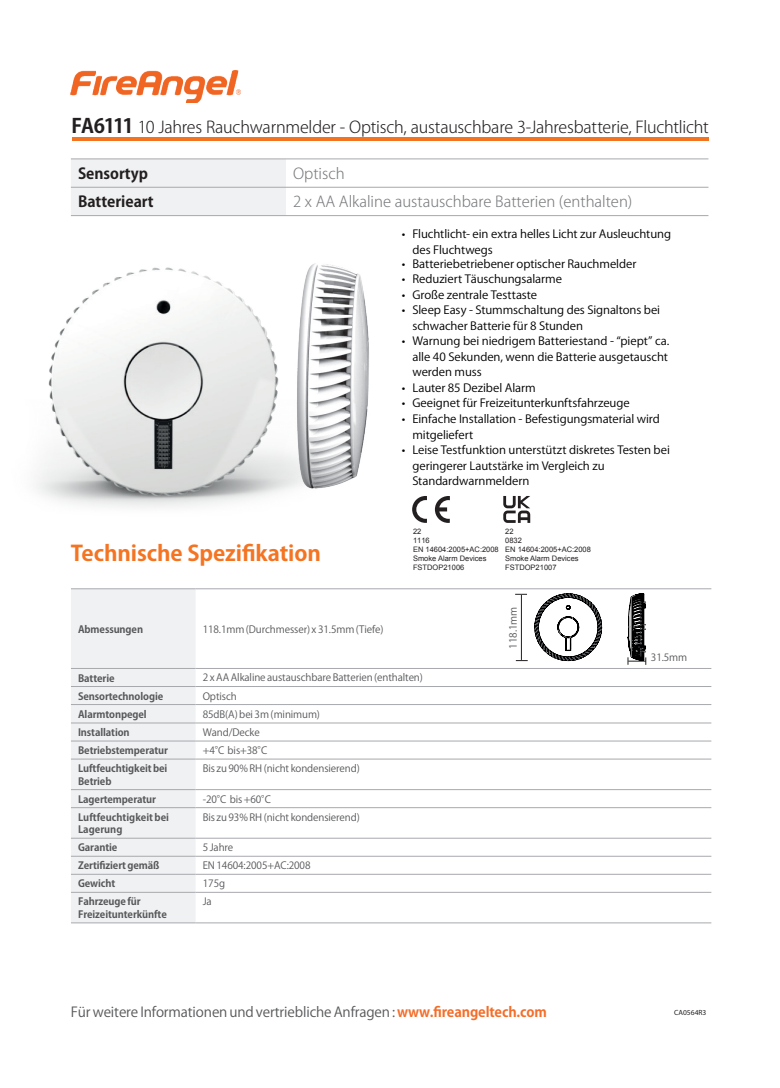
<style>
.page{position:relative;width:780px;height:1088px;background:#fff}
.page>*{position:absolute;margin:0;border:0;box-sizing:border-box;transform-origin:0 0}
.t1{font:700 21.25px "Koz Go Pro";letter-spacing:-.005em;color:#f47422;scale:1.04 1}
.t2{font:300 16.25px "Koz Go Pr 6 N";letter-spacing:-.015em;color:#231f20}
.t3{font:300 15px "Koz Go Pr 6 N";color:#787a7d}
.t4{font:700 15px "Koz Go Pr 6 N";color:#231f20}
.t5{font:13.75px "Koz Go Pro";letter-spacing:-.01em;color:#57585a}
.t6{font:11.25px/15.5px "Koz Go Pro";letter-spacing:-.005em;color:#000001;scale:1.04 1}
.t7{font:10px "Koz Go Pro";letter-spacing:-.01em;color:#57585a}
.t8{font:700 10px/12.5px "Koz Go Pro";letter-spacing:-.01em;color:#57585a}
.t9{font:7.5px/9px "Arial";color:#231f20}
.t10{font:7.5px "Myriad Pro";color:#231f20}
.s1{font-weight:700;font-size:19.62px}
.s2{font-weight:700;color:#f36e2a}
</style>
<div class="page">
<hr style="left:71px;top:137px;width:637px;height:4px;background:#f47321">
<div style="left:71px;top:160px;width:215px;height:55px;background:#f0f1f2"></div>
<hr style="left:71px;top:159px;width:215px;height:1px;background:#a8a9ad">
<hr style="left:286px;top:159px;width:422px;height:1px;background:#a8a9ad">
<hr style="left:71px;top:187px;width:215px;height:1px;background:#a8a9ad">
<hr style="left:286px;top:187px;width:422px;height:1px;background:#a8a9ad">
<hr style="left:71px;top:215px;width:215px;height:1px;background:#a8a9ad">
<hr style="left:286px;top:215px;width:422px;height:1px;background:#a8a9ad">
<img style="left:71px;top:71px;width:170px;height:31px">
<svg style="left:435px;top:496px;width:15px;height:27px"></svg>
<svg style="left:412px;top:496px;width:15px;height:27px"></svg>
<svg style="left:503px;top:496px;width:27px;height:27px"></svg>
<img style="left:326px;top:264px;width:43px;height:224px">
<svg style="left:515px;top:594px;width:12px;height:1px"></svg>
<hr style="left:521px;top:595px;width:1px;height:65px;background:#231f20">
<img style="left:36px;top:263px;width:290px;height:245px">
<div style="left:71px;top:589px;width:124px;height:333px;background:#f0f1f2"></div>
<hr style="left:71px;top:588px;width:124px;height:1px;background:#a8a9ad">
<hr style="left:195px;top:588px;width:516px;height:1px;background:#a8a9ad">
<hr style="left:71px;top:668px;width:124px;height:1px;background:#a8a9ad">
<hr style="left:195px;top:668px;width:516px;height:1px;background:#a8a9ad">
<hr style="left:71px;top:686px;width:124px;height:1px;background:#a8a9ad">
<hr style="left:195px;top:686px;width:516px;height:1px;background:#a8a9ad">
<hr style="left:71px;top:704px;width:124px;height:1px;background:#a8a9ad">
<hr style="left:195px;top:704px;width:516px;height:1px;background:#a8a9ad">
<hr style="left:71px;top:723px;width:124px;height:1px;background:#a8a9ad">
<hr style="left:195px;top:723px;width:516px;height:1px;background:#a8a9ad">
<hr style="left:71px;top:741px;width:124px;height:1px;background:#a8a9ad">
<hr style="left:195px;top:741px;width:516px;height:1px;background:#a8a9ad">
<hr style="left:71px;top:759px;width:124px;height:1px;background:#a8a9ad">
<hr style="left:195px;top:759px;width:516px;height:1px;background:#a8a9ad">
<hr style="left:71px;top:789px;width:124px;height:1px;background:#a8a9ad">
<hr style="left:195px;top:789px;width:516px;height:1px;background:#a8a9ad">
<hr style="left:71px;top:807px;width:124px;height:1px;background:#a8a9ad">
<hr style="left:195px;top:807px;width:516px;height:1px;background:#a8a9ad">
<hr style="left:71px;top:838px;width:124px;height:1px;background:#a8a9ad">
<hr style="left:195px;top:838px;width:516px;height:1px;background:#a8a9ad">
<hr style="left:71px;top:856px;width:124px;height:1px;background:#a8a9ad">
<hr style="left:195px;top:856px;width:516px;height:1px;background:#a8a9ad">
<hr style="left:71px;top:874px;width:124px;height:1px;background:#a8a9ad">
<hr style="left:195px;top:874px;width:516px;height:1px;background:#a8a9ad">
<hr style="left:71px;top:892px;width:124px;height:1px;background:#a8a9ad">
<hr style="left:195px;top:892px;width:516px;height:1px;background:#a8a9ad">
<hr style="left:71px;top:922px;width:124px;height:1px;background:#a8a9ad">
<hr style="left:195px;top:922px;width:516px;height:1px;background:#a8a9ad">
<svg style="left:627px;top:593px;width:19px;height:72px"></svg>
<svg style="left:534px;top:594px;width:67px;height:67px"></svg>
<h2 class="t2" style="left:71px;top:118px;width:638px"><span class="s1">FA6111</span> 10 Jahres Rauchwarnmelder - Optisch, austauschbare 3-Jahresbatterie, Fluchtlicht</h2>
<h3 class="t4" style="left:78px;top:165px;width:71px">Sensortyp</h3>
<h3 class="t3" style="left:293px;top:165px;width:53px">Optisch</h3>
<h3 class="t4" style="left:78px;top:193px;width:77px">Batterieart</h3>
<h3 class="t3" style="left:293px;top:193px;width:341px">2 x AA Alkaline austauschbare Batterien (enthalten)</h3>
<p class="t6" style="left:412px;top:227px;width:250px;text-indent:-11px">• Fluchtlicht- ein extra helles Licht zur Ausleuchtung des Fluchtwegs</p>
<p class="t6" style="left:402px;top:256px;width:227px">• Batteriebetriebener optischer Rauchmelder</p>
<p class="t6" style="left:402px;top:272px;width:156px">• Reduziert Täuschungsalarme</p>
<p class="t6" style="left:402px;top:287px;width:132px">• Große zentrale Testtaste</p>
<p class="t6" style="left:412px;top:303px;width:240px;text-indent:-11px">• Sleep Easy - Stummschaltung des Signaltons bei schwacher Batterie für 8 Stunden</p>
<p class="t6" style="left:412px;top:334px;width:248px;text-align:justify;text-indent:-11px">• Warnung bei niedrigem Batteriestand - “piept” ca. alle 40 Sekunden, wenn die Batterie ausgetauscht werden muss</p>
<p class="t6" style="left:402px;top:380px;width:130px">• Lauter 85 Dezibel Alarm</p>
<p class="t6" style="left:402px;top:396px;width:221px">• Geeignet für Freizeitunterkunftsfahrzeuge</p>
<p class="t6" style="left:412px;top:411px;width:239px;text-indent:-11px">• Einfache Installation - Befestigungsmaterial wird mitgeliefert</p>
<p class="t6" style="left:412px;top:442px;width:249px;text-indent:-11px">• Leise Testfunktion unterstützt diskretes Testen bei geringerer Lautstärke im Vergleich zu<br>Standardwarnmeldern</p>
<h1 class="t1" style="left:71px;top:539px;width:242px">Technische Spezifikation</h1>
<p class="t9" style="left:413px;top:526px;width:87px">22<br>1116<br>EN 14604:2005+AC:2008<br>Smoke Alarm Devices<br>FSTDOP21006</p>
<p class="t9" style="left:505px;top:526px;width:87px">22<br>0832<br>EN 14604:2005+AC:2008<br>Smoke Alarm Devices<br>FSTDOP21007</p>
<p class="t8" style="left:78px;top:623px;width:67px">Abmessungen</p>
<p class="t7" style="left:203px;top:622px;width:182px">118.1mm (Durchmesser) x 31.5mm (Tiefe)</p>
<p class="t8" style="left:78px;top:672px;width:38px">Batterie</p>
<p class="t7" style="left:203px;top:671px;width:222px">2 x AA Alkaline austauschbareBatterien (enthalten)</p>
<p class="t8" style="left:78px;top:690px;width:87px">Sensortechnologie</p>
<p class="t7" style="left:203px;top:689px;width:35px">Optisch</p>
<p class="t8" style="left:78px;top:708px;width:70px">Alarmtonpegel</p>
<p class="t7" style="left:203px;top:707px;width:119px">85dB(A) bei 3m (minimum)</p>
<p class="t8" style="left:78px;top:727px;width:53px">Installation</p>
<p class="t7" style="left:203px;top:726px;width:59px">Wand/Decke</p>
<p class="t8" style="left:78px;top:745px;width:91px">Betriebstemperatur</p>
<p class="t7" style="left:203px;top:744px;width:66px">+4°C bis+38°C</p>
<p class="t8" style="left:78px;top:763px;width:91px">Luftfeuchtigkeitbei<br>Betrieb</p>
<p class="t7" style="left:203px;top:762px;width:159px">Bis zu 90% RH (nicht kondensierend)</p>
<p class="t8" style="left:78px;top:793px;width:80px">Lagertemperatur</p>
<p class="t7" style="left:203px;top:792px;width:70px">-20°C bis +60°C</p>
<p class="t8" style="left:78px;top:811px;width:92px">Luftfeuchtigkeit bei<br>Lagerung</p>
<p class="t7" style="left:203px;top:810px;width:159px">Bis zu 93% RH (nicht kondensierend)</p>
<p class="t8" style="left:78px;top:842px;width:41px">Garantie</p>
<p class="t7" style="left:203px;top:841px;width:32px">5 Jahre</p>
<p class="t8" style="left:78px;top:860px;width:83px">Zertifiziertgemäß</p>
<p class="t7" style="left:203px;top:859px;width:109px">EN 14604:2005+AC:2008</p>
<p class="t8" style="left:78px;top:878px;width:39px">Gewicht</p>
<p class="t7" style="left:203px;top:877px;width:24px">175g</p>
<p class="t8" style="left:78px;top:896px;width:90px">Fahrzeuge für<br>Freizeitunterkünfte</p>
<p class="t7" style="left:203px;top:895px;width:11px">Ja</p>
<p class="t7" style="left:506px;top:649px;width:43px;rotate:-90deg">118.1mm</p>
<p class="t5" style="left:71px;top:1003px;width:477px">Für weitere Informationenund vertrieblicheAnfragen : <span class="s2">www.fireangeltech.com</span></p>
<p class="t7" style="left:651px;top:651px;width:38px">31.5mm</p>
<p class="t10" style="left:674px;top:1008px;width:34px">CA0564R3</p>
</div>
